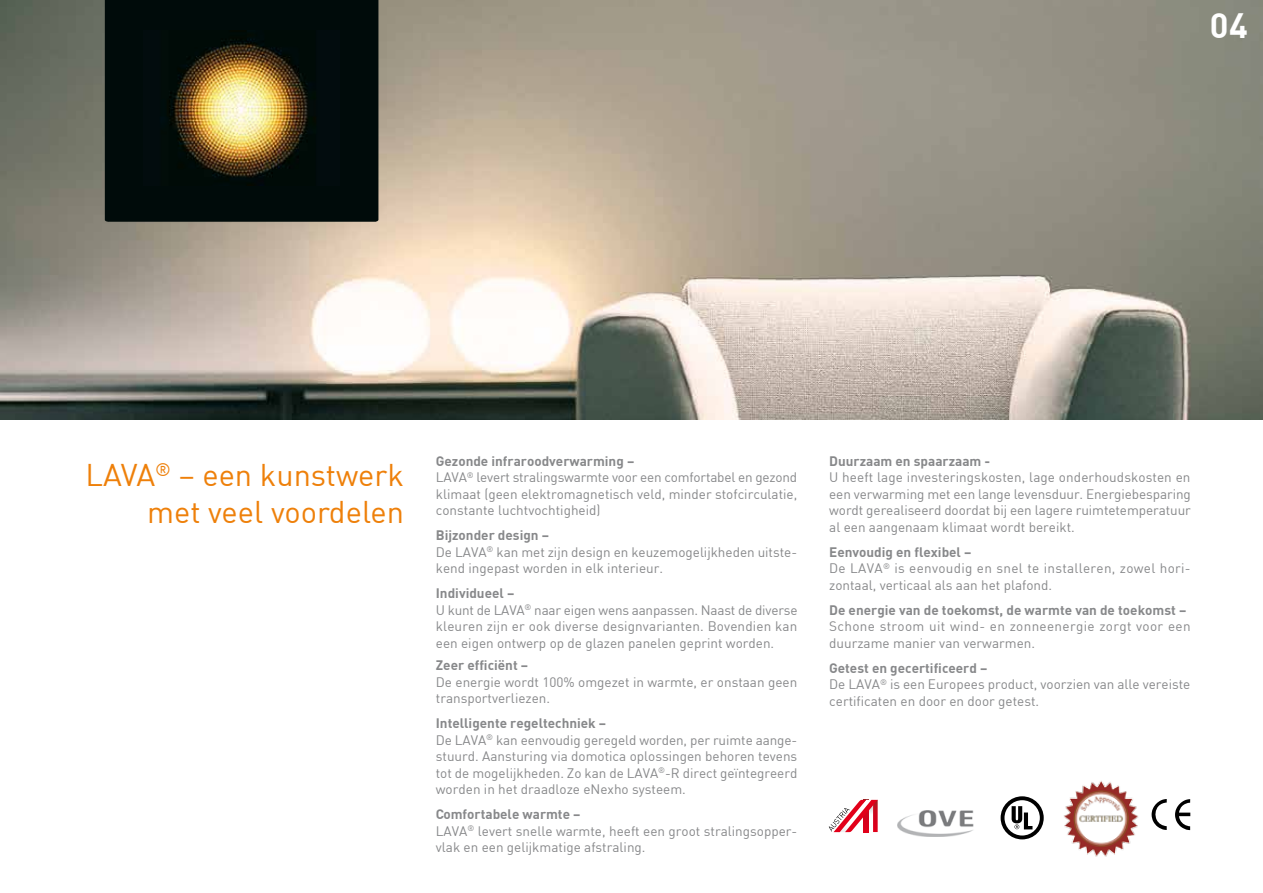
<style>
.page{position:relative;width:1263px;height:893px;background:#fff}
.page>*{position:absolute;margin:0;border:0;box-sizing:border-box;transform-origin:0 0}
.t1{font:700 34.5px "DIN";color:#fff}
.t2{font:30.75px/36.9px "DIN";color:#ee800a;text-align:right}
.t3{font:13.5px/16.5px "DIN";color:#87888a}
.t4{font:13.5px/16.5px "DIN";letter-spacing:.02em;color:#87888a}
.t5{font:700 13.5px "DIN";color:#87888a}
.t6{font:13.5px/16.5px "DIN";letter-spacing:.025em;color:#87888a}
.s1{font-weight:700}
</style>
<div class="page">
<img style="left:0;top:0;width:1263px;height:420px">
<div style="left:105px;top:0;width:274px;height:222px;background:#000b0a"></div>
<img style="left:144px;top:30px;width:195px;height:155px">
<svg style="left:1151px;top:799px;width:16px;height:31px"></svg>
<svg style="left:1175px;top:799px;width:15px;height:31px"></svg>
<img style="left:1064px;top:781px;width:74px;height:76px">
<svg style="left:829px;top:800px;width:49px;height:32px"></svg>
<img style="left:898px;top:810px;width:76px;height:26px">
<svg style="left:1000px;top:796px;width:44px;height:43px"></svg>
<h1 class="t1" style="left:1210px;top:3px;width:40px">04</h1>
<h2 class="t2" style="left:85px;top:456px;width:320px">LAVA<sup>®</sup> – een kunstwerk met veel voordelen</h2>
<p class="t3" style="left:436px;top:452px;width:363px"><span class="s1">Gezonde infraroodverwarming –<br></span>LAVA<sup>®</sup> levert stralingswarmte voor een comfortabel en gezond klimaat (geen elektromagnetisch veld, minder stofcirculatie, constante luchtvochtigheid)</p>
<p class="t3" style="left:436px;top:527px;width:363px"><span class="s1">Bijzonder design –<br></span>De LAVA<sup>®</sup> kan met zijn design en keuzemogelijkheden uitste&shy;kend ingepast worden in elk interieur.</p>
<p class="t3" style="left:436px;top:585px;width:363px"><span class="s1">Individueel –<br></span>U kunt de LAVA<sup>®</sup> naar eigen wens aanpassen. Naast de diverse kleuren zijn er ook diverse designvarianten. Bovendien kan een eigen ontwerp op de glazen panelen geprint worden.</p>
<p class="t5" style="left:436px;top:657px;width:94px">Zeer efficiënt –</p>
<p class="t3" style="left:436px;top:673px;width:363px">De energie wordt 100% omgezet in warmte, er onstaan geen transportverliezen.</p>
<p class="t3" style="left:436px;top:715px;width:363px"><span class="s1">Intelligente regeltechniek –<br></span>De LAVA<sup>®</sup> kan eenvoudig geregeld worden, per ruimte aange&shy;stuurd. Aansturing via domotica oplossingen behoren tevens tot de mogelijkheden. Zo kan de LAVA<sup>®</sup>-R direct geïntegreerd worden in het draadloze eNexho systeem.</p>
<p class="t3" style="left:436px;top:806px;width:361px"><span class="s1">Comfortabele warmte –<br></span>LAVA<sup>®</sup> levert snelle warmte, heeft een groot stralingsopper&shy;vlak en een gelijkmatige afstraling.</p>
<p class="t5" style="left:829px;top:452px;width:163px">Duurzaam en spaarzaam -</p>
<p class="t3" style="left:829px;top:469px;width:363px;text-align:justify">U heeft lage investeringskosten, lage onderhoudskosten en een verwarming met een lange levensduur. Energiebesparing wordt gerealiseerd doordat bij een lagere ruimtetemperatuur al een aangenaam klimaat wordt bereikt.</p>
<p class="t4" style="left:829px;top:543px;width:363px"><span class="s1">Eenvoudig en flexibel –<br></span>De LAVA<sup>®</sup> is eenvoudig en snel te installeren, zowel hori&shy;zontaal, verticaal als aan het plafond.</p>
<p class="t5" style="left:829px;top:601px;width:359px">De energie van de toekomst, de warmte van de toekomst –</p>
<p class="t6" style="left:829px;top:618px;width:363px">Schone stroom uit wind- en zonneenergie zorgt voor een duurzame manier van verwarmen.</p>
<p class="t3" style="left:829px;top:659px;width:363px"><span class="s1">Getest en gecertificeerd –<br></span>De LAVA<sup>®</sup> is een Europees product, voorzien van alle vereiste certificaten en door en door getest.</p>
</div>
